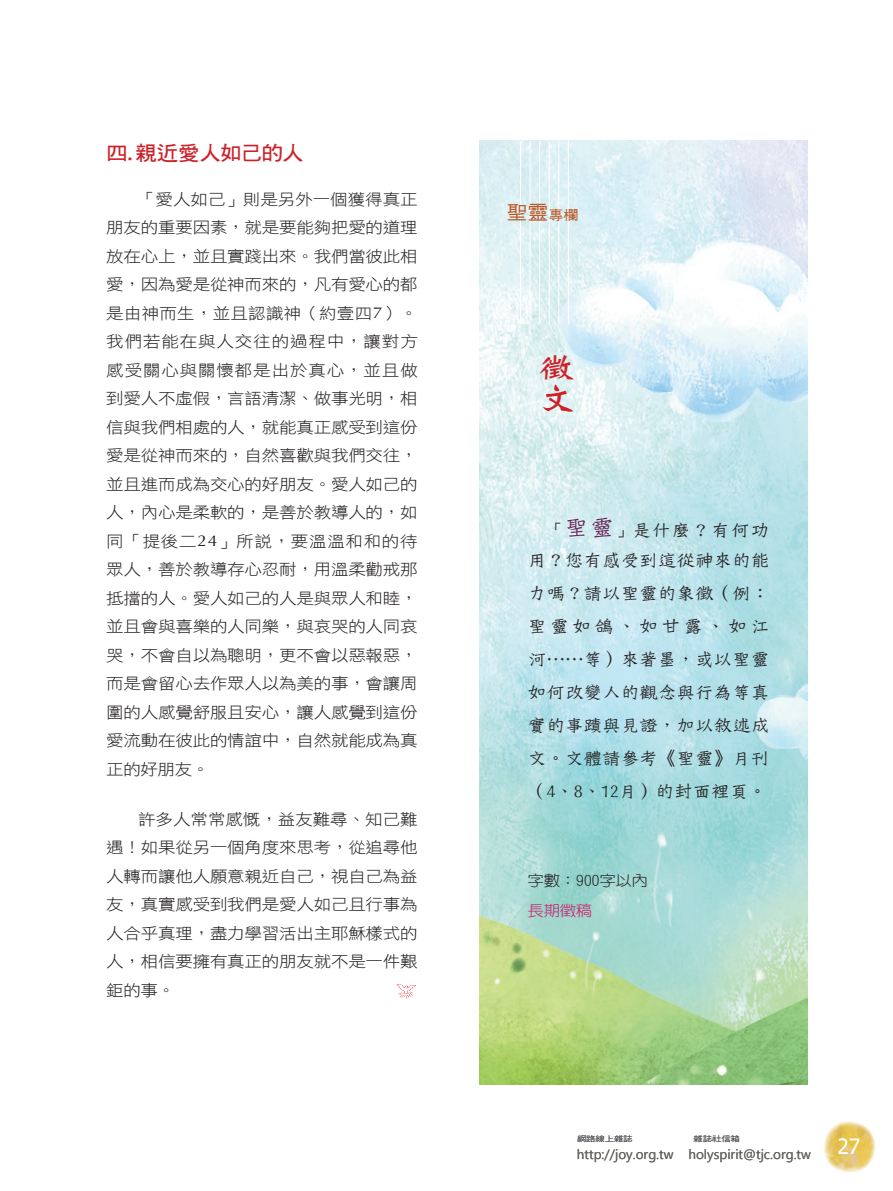
<style>
.page{position:relative;width:893px;height:1191px;background:#fff}
.page>*{position:absolute;margin:0;border:0;box-sizing:border-box;transform-origin:0 0}
.t1{font:32.4px/31.7px "DF Wei Bei W7 WIN BF";color:#cc2128;scale:1.11 1}
.t2{font:21px "Tahoma";color:#fff}
.大標{font:20.25px "DF Hei W7 WIN BF";letter-spacing:-.025em;color:#cc2128;scale:1.08 1}
.主題前言{font:19.5px/33px "DF Tie Xian W3 WIN BF";letter-spacing:-.05em;color:#231f20;text-align:right}
.t3{font:18.9px "DF Hei W5 WIN BF";color:#b95826;scale:1.11 1}
.t4{font:15.75px/28.5px "DF Hei W3 WIN BF";letter-spacing:-.015em;color:#231f20;text-align:justify;scale:1.11 1}
.t5{font:14.85px "DF Yuan W3 WIN BF";letter-spacing:-.025em;color:#231f20;scale:1.11 1}
.t6{font:14.85px "DF Yuan W3 WIN BF";color:#d01a69;scale:1.11 1}
.t7{font:13.5px "Segoe UI";color:#67655d}
.t8{font:7.5px "DF Hei W5 WIN BF";letter-spacing:-.015em;color:#57585a;scale:1.25 1}
.s1{font-family:"Optima"}
.s2{font-size:13.5px}
.s3{font-size:16.5px}
.s4{font-size:25.5px;color:#662256}
</style>
<div class="page">
<img style="left:824px;top:1121px;width:52px;height:52px">
<svg style="left:397px;top:984px;width:19px;height:14px"></svg>
<img style="left:480px;top:141px;width:327px;height:944px">
<hr style="left:568px;top:141px;width:1px;height:183px;background:#fff">
<hr style="left:559px;top:141px;width:1px;height:183px;background:#fff">
<hr style="left:549px;top:141px;width:1px;height:183px;background:#fff">
<hr style="left:539px;top:141px;width:1px;height:183px;background:#fff">
<hr style="left:530px;top:141px;width:1px;height:183px;background:#fff">
<hr style="left:520px;top:141px;width:1px;height:183px;background:#fff">
<p class="大標" style="left:106px;top:143px;width:184px">四.親近愛人如己的人</p>
<p class="t4" style="left:106px;top:185px;width:282px;text-indent:32px">「愛人如己」則是另外一個獲得真正朋友的重要因素，就是要能夠把愛的道理放在心上，並且實踐出來。我們當彼此相愛，因為愛是從神而來的，凡有愛心的都是由神而生，並且認識神（約壹四<span class="s1">7</span>）。我們若能在與人交往的過程中，讓對方感受關心與關懷都是出於真心，並且做到愛人不虛假，言語清潔、做事光明，相信與我們相處的人，就能真正感受到這份愛是從神而來的，自然喜歡與我們交往，並且進而成為交心的好朋友。愛人如己的人，內心是柔軟的，是善於教導人的，如同「提後二<span class="s1">24</span>」所說，要溫溫和和的待眾人，善於教導存心忍耐，用溫柔勸戒那抵擋的人。愛人如己的人是與眾人和睦，並且會與喜樂的人同樂，與哀哭的人同哀哭，不會自以為聰明，更不會以惡報惡，而是會留心去作眾人以為美的事，會讓周圍的人感覺舒服且安心，讓人感覺到這份愛流動在彼此的情誼中，自然就能成為真正的好朋友。</p>
<p class="t4" style="left:106px;top:804px;width:282px;text-indent:32px">許多人常常感慨，益友難尋、知己難遇！如果從另一個角度來思考，從追尋他人轉而讓他人願意親近自己，視自己為益友，真實感受到我們是愛人如己且行事為人合乎真理，盡力學習活出主耶穌樣式的人，相信要擁有真正的朋友就不是一件艱鉅的事。</p>
<p class="t3" style="left:506px;top:203px;width:66px">聖靈<span class="s2">專欄</span></p>
<p class="t1" style="left:539px;top:351px;width:33px">徵文</p>
<p class="主題前言" style="left:528px;top:515px;width:244px;line-height:30px"><span class="s3">「</span><span class="s4">聖靈</span><span class="s3">」</span>是什麼？有何功用？您有感受到這從神來的能</p>
<p class="主題前言" style="left:528px;top:576px;width:244px;text-align:justify">力嗎？請以聖靈的象徵（例：聖靈如鴿、如甘露、如江河……等）來著墨，或以聖靈如何改變人的觀念與行為等真實的事蹟與見證，加以敘述成文。文體請參考《聖靈》月刊（4、8、12月）的封面裡頁。</p>
<p class="t5" style="left:528px;top:873px;width:110px">字數：900字以內</p>
<p class="t6" style="left:528px;top:902px;width:60px">長期徵稿</p>
<p class="t8" style="left:577px;top:1135px;width:46px">網路線上雜誌</p>
<p class="t8" style="left:694px;top:1135px;width:39px">雜誌社信箱</p>
<p class="t7" style="left:577px;top:1141px;width:236px">http://joy.org.tw holyspirit@tjc.org.tw</p>
<h2 class="t2" style="left:837px;top:1132px;width:24px">27</h2>
</div>
